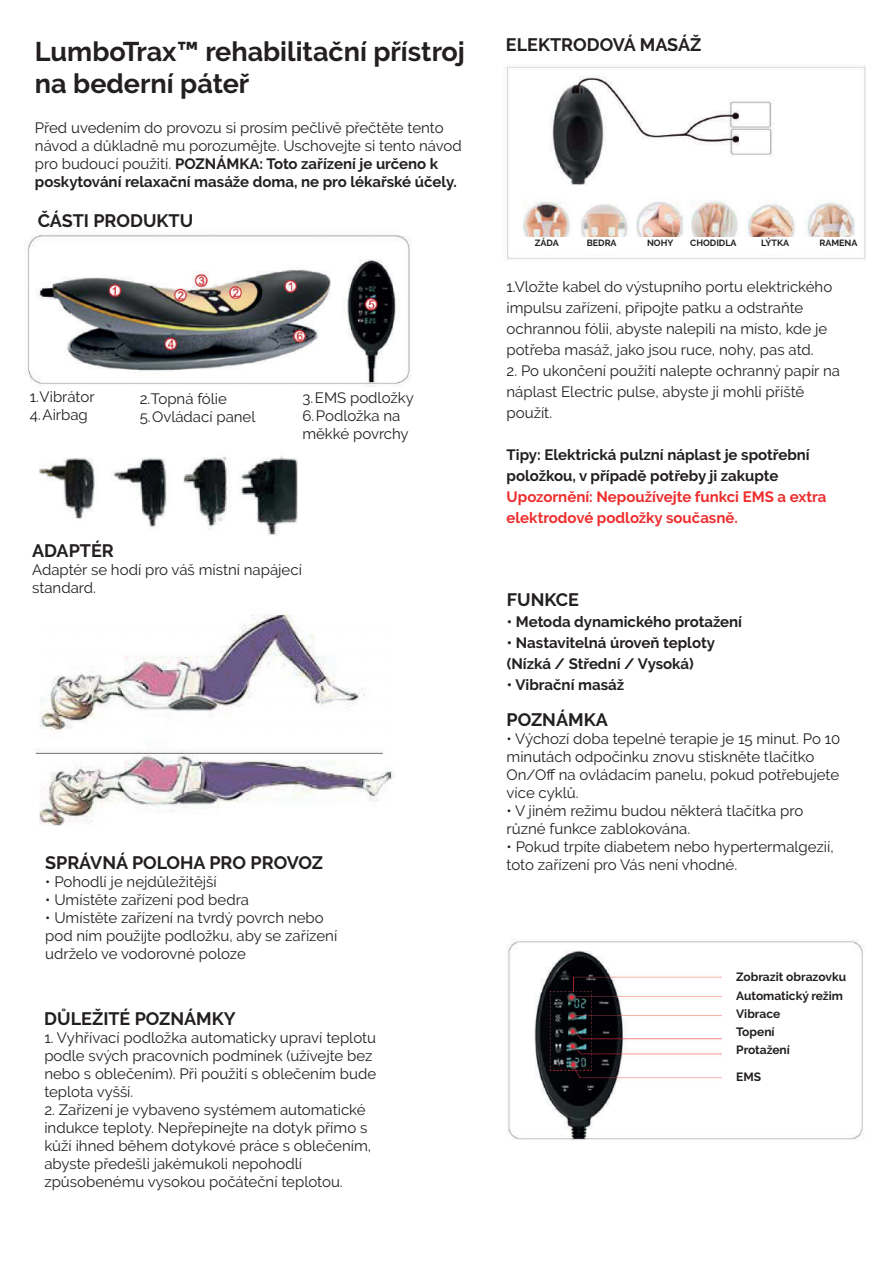
<style>
.page{position:relative;width:893px;height:1263px;background:#fff}
.page>*{position:absolute;margin:0;border:0;box-sizing:border-box;transform-origin:0 0}
.t1{font:700 27px/32.4px "Raleway";color:#231f20}
.t2{font:700 18px "Raleway";color:#231f20}
.t3{font:15px/18px "Raleway";color:#231f20}
.t4{font:700 15px/21px "Raleway";color:#231f20}
.t5{font:700 15px/21px "Raleway";color:#ee2d2d}
.t6{font:700 12px/18px "Raleway";color:#231f20}
.t7{font:700 9px "Raleway";color:#231f20}
.s1{font-weight:700}
</style>
<div class="page">
<img style="left:506px;top:940px;width:358px;height:201px">
<div style="left:722px;top:961px;width:114px;height:165px;background:#fff"></div>
<img style="left:39px;top:456px;width:259px;height:80px">
<img style="left:33px;top:613px;width:362px;height:213px">
<img style="left:25px;top:225px;width:385px;height:162px">
<img style="left:505px;top:65px;width:360px;height:195px">
<div style="left:515px;top:237px;width:344px;height:16px;background:#fff"></div>
<div style="left:680px;top:157px;width:177px;height:42px;background:#fff"></div>
<h1 class="t1" style="left:35px;top:35px;width:431px">LumboTrax™ rehabilitační přístroj na bederní páteř</h1>
<p class="t3" style="left:35px;top:119px;width:428px">Před uvedením do provozu si prosím pečlivě přečtěte tento návod a důkladně mu porozumějte. Uschovejte si tento návod pro budoucí použití. <span class="s1">POZNÁMKA: Toto zařízení je určeno k poskytování relaxační masáže doma, ne pro lékařské účely.</span></p>
<p class="t2" style="left:38px;top:210px;width:157px">ČÁSTI PRODUKTU</p>
<p class="t3" style="left:30px;top:388px;width:66px">1.Vibrátor<br>4.Airbag</p>
<p class="t3" style="left:140px;top:389px;width:117px">2.Topná fólie<br>5.Ovládací panel</p>
<p class="t3" style="left:302px;top:389px;width:113px">3.EMS podložky<br>6.Podložka na měkké povrchy</p>
<p class="t2" style="left:32px;top:540px;width:83px">ADAPTÉR</p>
<p class="t3" style="left:32px;top:560px;width:271px">Adaptér se hodí pro váš místní napájecí standard.</p>
<p class="t2" style="left:45px;top:852px;width:279px">SPRÁVNÁ POLOHA PRO PROVOZ</p>
<p class="t3" style="left:45px;top:873px;width:173px">• Pohodlí je nejdůležitější</p>
<p class="t3" style="left:45px;top:891px;width:205px">• Umístěte zařízení pod bedra</p>
<p class="t3" style="left:45px;top:909px;width:294px">• Umístěte zařízení na tvrdý povrch nebo pod ním použijte podložku, aby se zařízení udrželo ve vodorovné poloze</p>
<p class="t2" style="left:44px;top:1008px;width:193px">DŮLEŽITÉ POZNÁMKY</p>
<p class="t3" style="left:44px;top:1028px;width:333px">1. Vyhřívací podložka automaticky upraví teplotu podle svých pracovních podmínek (užívejte bez nebo s oblečením). Při použití s oblečením bude teplota vyšší.</p>
<p class="t3" style="left:44px;top:1100px;width:328px">2. Zařízení je vybaveno systémem automatické indukce teploty. Nepřepínejte na dotyk přímo s kůží ihned během dotykové práce s oblečením, abyste předešli jakémukoli nepohodlí způsobenému vysokou počáteční teplotou.</p>
<p class="t2" style="left:506px;top:35px;width:197px">ELEKTRODOVÁ MASÁŽ</p>
<p class="t7" style="left:535px;top:238px;width:25px">ZÁDA</p>
<p class="t7" style="left:587px;top:238px;width:31px">BEDRA</p>
<p class="t7" style="left:647px;top:238px;width:28px">NOHY</p>
<p class="t7" style="left:690px;top:238px;width:48px">CHODIDLA</p>
<p class="t7" style="left:761px;top:238px;width:29px">LÝTKA</p>
<p class="t7" style="left:819px;top:238px;width:40px">RAMENA</p>
<p class="t3" style="left:507px;top:277px;width:327px;line-height:21px">1.Vložte kabel do výstupního portu elektrického impulsu zařízení, připojte patku a odstraňte ochrannou fólii, abyste nalepili na místo, kde je potřeba masáž, jako jsou ruce, nohy, pas atd.</p>
<p class="t3" style="left:507px;top:361px;width:335px;line-height:21px">2. Po ukončení použití nalepte ochranný papír na náplast Electric pulse, abyste ji mohli příště použít.</p>
<p class="t4" style="left:507px;top:445px;width:305px">Tipy: Elektrická pulzní náplast je spotřební položkou, v případě potřeby ji zakupte</p>
<p class="t5" style="left:507px;top:487px;width:321px">Upozornění: Nepoužívejte funkci EMS a extra elektrodové podložky současně.</p>
<p class="t2" style="left:507px;top:590px;width:74px">FUNKCE</p>
<p class="t4" style="left:507px;top:612px;width:237px">• Metoda dynamického protažení</p>
<p class="t4" style="left:507px;top:633px;width:210px">• Nastavitelná úroveň teploty (Nízká / Střední / Vysoká)</p>
<p class="t4" style="left:507px;top:675px;width:119px">• Vibrační masáž</p>
<p class="t2" style="left:507px;top:709px;width:103px">POZNÁMKA</p>
<p class="t3" style="left:507px;top:729px;width:335px">• Výchozí doba tepelné terapie je 15 minut. Po 10 minutách odpočinku znovu stiskněte tlačítko On/Off na ovládacím panelu, pokud potřebujete více cyklů.</p>
<p class="t3" style="left:507px;top:801px;width:298px">• V jiném režimu budou některá tlačítka pro různé funkce zablokována.</p>
<p class="t3" style="left:507px;top:837px;width:329px">• Pokud trpíte diabetem nebo hypertermalgezií, toto zařízení pro Vás není vhodné.</p>
<p class="t6" style="left:736px;top:967px;width:111px;line-height:19.5px">Zobrazit obrazovku<br>Automatický režim</p>
<p class="t6" style="left:736px;top:1005px;width:55px">Vibrace<br>Topení<br>Protažení</p>
<p class="t6" style="left:736px;top:1068px;width:26px">EMS</p>
</div>
